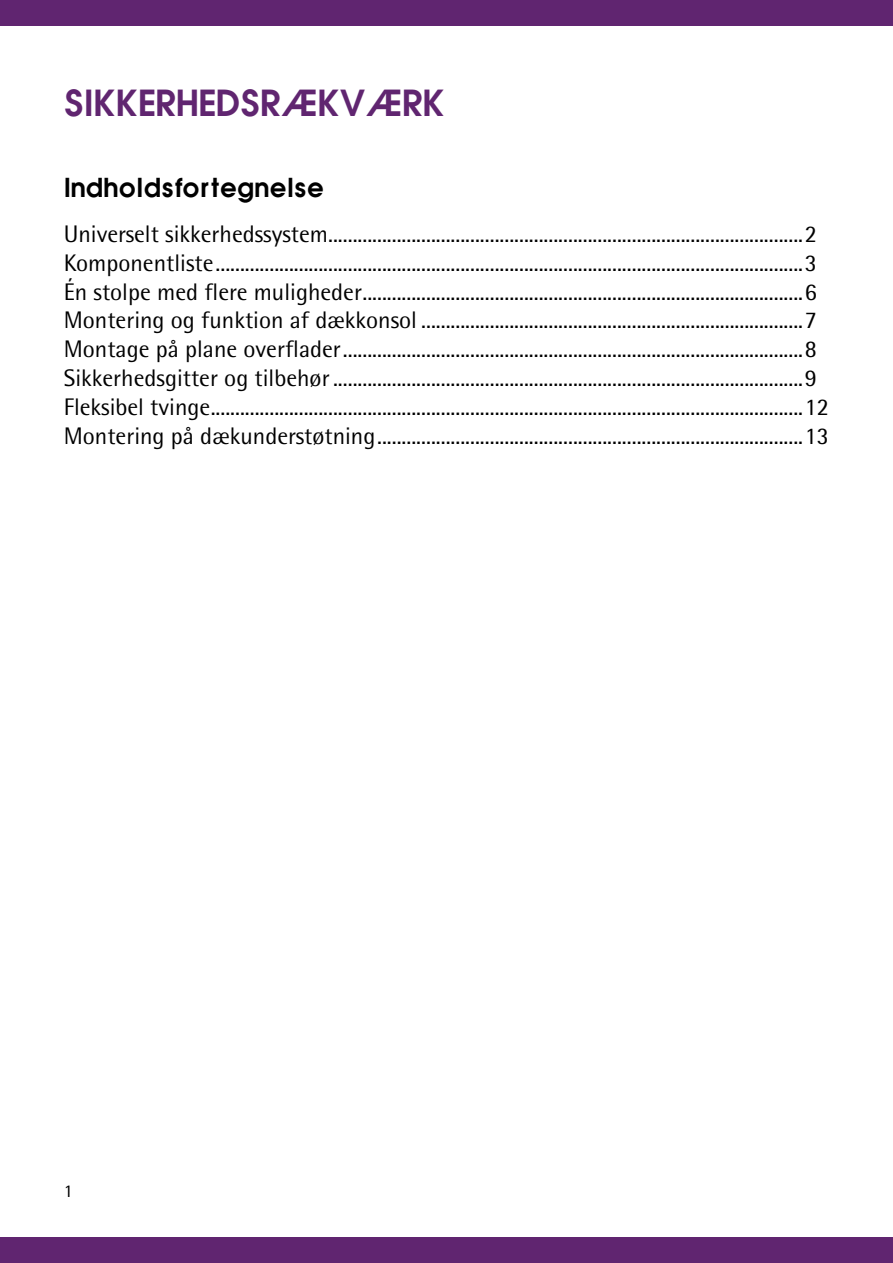
<style>
.page{position:relative;width:893px;height:1263px;background:#fff}
.page>*{position:absolute;margin:0;border:0;box-sizing:border-box;transform-origin:0 0}
.t1{font:33px "Avant Garde Demi";color:#602570}
.t2{font:24px/28.8px "Agfa Rotis Semisans";color:#000}
.t3{font:24px "Avant Garde Demi";color:#000}
.t4{font:18px "Agfa Rotis Semisans";color:#000}
</style>
<div class="page">
<div style="left:0;top:0;width:893px;height:26px;background:#602570"></div>
<div style="left:0;top:1237px;width:893px;height:26px;background:#602570"></div>
<h1 class="t1" style="left:64px;top:80px;width:382px">SIKKERHEDSRÆKVÆRK</h1>
<p class="t3" style="left:64px;top:171px;width:262px">Indholdsfortegnelse</p>
<p class="t2" style="left:64px;top:219px;width:767px">Universelt sikkerhedssystem.................................................................................................2<br>Komponentliste........................................................................................................................3<br>Én stolpe med flere muligheder..........................................................................................6<br>Montering og funktion af dækkonsol ..............................................................................7<br>Montage på plane overflader..............................................................................................8<br>Sikkerhedsgitter og tilbehør................................................................................................9<br>Fleksibel tvinge.........................................................................................................................12<br>Montering på dækunderstøtning.......................................................................................13</p>
<p class="t4" style="left:64px;top:1180px;width:11px">1</p>
</div>
